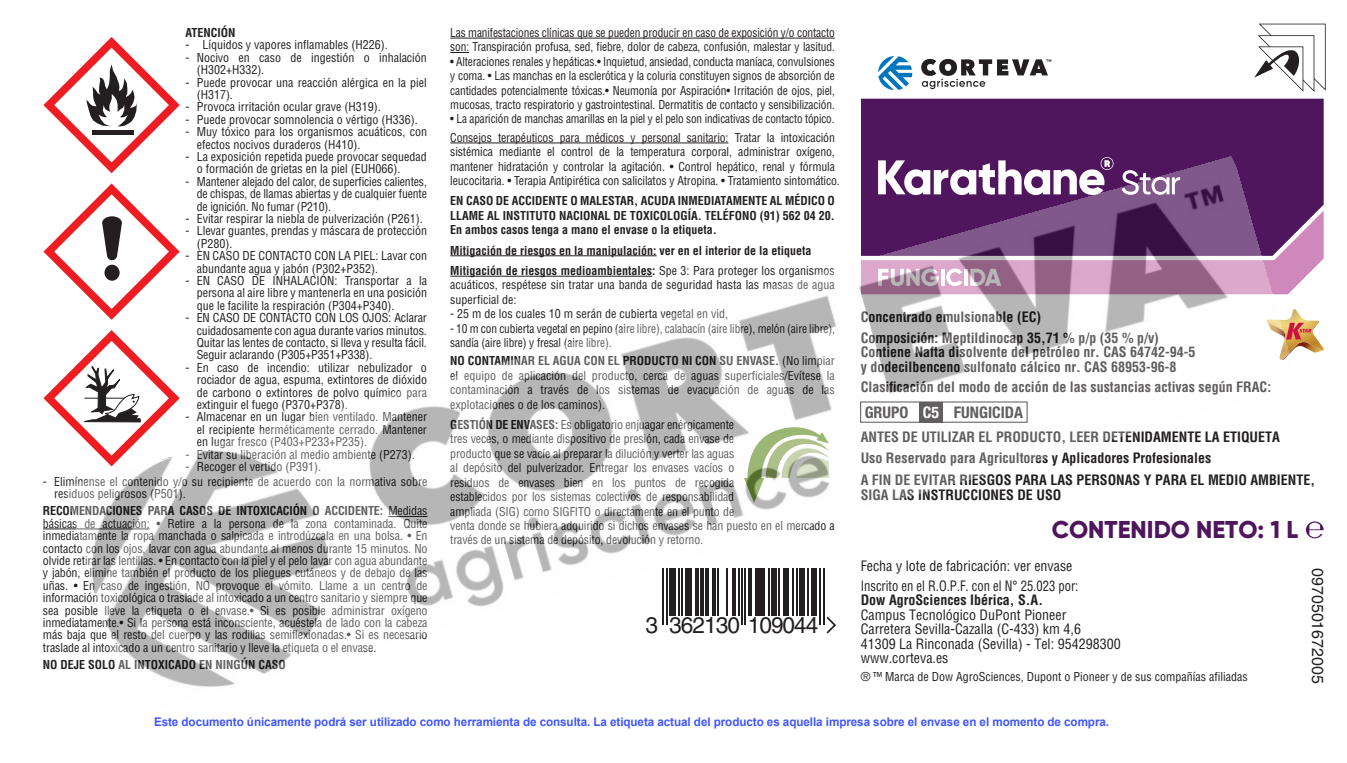
<style>
.page{position:relative;width:1347px;height:763px;background:#fff}
.page>*{position:absolute;margin:0;border:0;box-sizing:border-box;transform-origin:0 0}
.t1{font:800 24.2px "Gilroy";color:#4f165e}
.t2{font:22.6px "Helvetica";letter-spacing:-.04em;color:#231f20}
.t3{font:700 condensed 16px "Helvetica Neue LT Std";color:#231f20}
.t4{font:16px "Helvetica";color:#231f20}
.t5{font:700 condensed 14px/20.4px "Helvetica LT Std";color:#231f20}
.t6{font:condensed 14px/14.4px "Helvetica LT Std";color:#231f20}
.t7{font:condensed 12px/12.4px "Helvetica LT Std";letter-spacing:-.01em;color:#231f20}
.t8{font:condensed 12px/14.4px "Helvetica LT Std";letter-spacing:-.01em;color:#231f20;scale:.95 1}
.t9{font:700 condensed 12px/14.4px "Helvetica LT Std";color:#231f20;text-align:justify}
.t10{font:condensed 12px/18.4px "Helvetica LT Std";letter-spacing:-.01em;color:#231f20;scale:.93 1}
.t11{font:700 12px "Arial";letter-spacing:-.005em;color:#4055ff}
.s1{font-weight:700}
.s2{font-weight:400}
.s3{color:#fff}
</style>
<div class="page">
<hr style="left:0;top:725px;width:1px;height:38px;background:#000">
<hr style="left:1346px;top:725px;width:1px;height:38px;background:#000">
<img style="left:43px;top:23px;width:1283px;height:664px">
<p class="t9" style="left:185px;top:25px;width:52px">ATENCIÓN</p>
<p class="t7" style="left:185px;top:39px;width:204px">- Líquidos y vapores inflamables (H226).</p>
<p class="t7" style="left:197px;top:51px;width:232px;text-indent:-11px">- Nocivo en caso de ingestión o inhalación (H302+H332).</p>
<p class="t7" style="left:197px;top:76px;width:232px;text-indent:-11px">- Puede provocar una reacción alérgica en la piel (H317).</p>
<p class="t7" style="left:185px;top:101px;width:197px">- Provoca irritación ocular grave (H319).</p>
<p class="t7" style="left:185px;top:113px;width:234px">- Puede provocar somnolencia o vértigo (H336).</p>
<p class="t7" style="left:197px;top:125px;width:232px;text-indent:-11px">- Muy tóxico para los organismos acuáticos, con efectos nocivos duraderos (H410).</p>
<p class="t7" style="left:197px;top:150px;width:232px;text-indent:-11px">- La exposición repetida puede provocar sequedad o formación de grietas en la piel (EUH066).</p>
<p class="t7" style="left:197px;top:175px;width:232px;text-align:justify;text-indent:-11px">- Mantener alejado del calor, de superficies calientes, de chispas, de llamas abiertas y de cualquier fuente de ignición. No fumar (P210).</p>
<p class="t7" style="left:185px;top:212px;width:239px">- Evitar respirar la niebla de pulverización (P261).</p>
<p class="t7" style="left:197px;top:225px;width:232px;text-indent:-11px">- Llevar guantes, prendas y máscara de protección (P280).</p>
<p class="t7" style="left:197px;top:249px;width:232px;text-indent:-11px">- EN CASO DE CONTACTO CON LA PIEL: Lavar con abundante agua y jabón (P302+P352).</p>
<p class="t7" style="left:197px;top:274px;width:232px;text-align:justify;text-indent:-11px">- EN CASO DE INHALACIÓN: Transportar a la persona al aire libre y mantenerla en una posición que le facilite la respiración (P304+P340).</p>
<p class="t7" style="left:197px;top:311px;width:232px;text-align:justify;text-indent:-11px">- EN CASO DE CONTACTO CON LOS OJOS: Aclarar cuidadosamente con agua durante varios minutos.<br>Quitar las lentes de contacto, si lleva y resulta fácil.<br>Seguir aclarando (P305+P351+P338).</p>
<p class="t7" style="left:197px;top:361px;width:232px;text-align:justify;text-indent:-11px">- En caso de incendio: utilizar nebulizador o rociador de agua, espuma, extintores de dióxido de carbono o extintores de polvo químico para extinguir el fuego (P370+P378).</p>
<p class="t7" style="left:197px;top:411px;width:232px;text-align:justify;text-indent:-11px">- Almacenar en un lugar bien ventilado. Mantener el recipiente herméticamente cerrado. Mantener en lugar fresco (P403+P233+P235).</p>
<p class="t7" style="left:185px;top:448px;width:231px">- Evitar su liberación al medio ambiente (P273).</p>
<p class="t7" style="left:185px;top:460px;width:137px">- Recoger el vertido (P391).</p>
<p class="t7" style="left:54px;top:475px;width:375px;text-indent:-11px">- Elimínense el contenido y/o su recipiente de acuerdo con la normativa sobre residuos peligrosos (P501).</p>
<p class="t7" style="left:43px;top:504px;width:386px;text-align:justify"><span class="s1">RECOMENDACIONES PARA CASOS DE INTOXICACIÓN O ACCIDENTE:</span> Medidas básicas de actuación: • Retire a la persona de la zona contaminada. Quite inmediatamente la ropa manchada o salpicada e introdúzcala en una bolsa. • En contacto con los ojos, lavar con agua abundante al menos durante 15 minutos. No olvide retirar las lentillas. • En contacto con la piel y el pelo lavar con agua abundante y jabón, elimine también el producto de los pliegues cutáneos y de debajo de las uñas. • En caso de ingestión, NO provoque el vómito. Llame a un centro de información toxicológica o traslade al intoxicado a un centro sanitario y siempre que sea posible lleve la etiqueta o el envase.• Si es posible administrar oxígeno inmediatamente.• Si la persona está inconsciente, acuéstela de lado con la cabeza más baja que el resto del cuerpo y las rodillas semiflexionadas.• Si es necesario traslade al intoxicado a un centro sanitario y lleve la etiqueta o el envase.</p>
<p class="t9" style="left:43px;top:657px;width:245px">NO DEJE SOLO AL INTOXICADO EN NINGÚN CASO</p>
<p class="t8" style="left:450px;top:25px;width:406px">Las manifestaciones clínicas que se pueden producir en caso de exposición y/o contacto son: Transpiración profusa, sed, fiebre, dolor de cabeza, confusión, malestar y lasitud.</p>
<p class="t8" style="left:450px;top:54px;width:406px;text-align:justify">• Alteraciones renales y hepáticas.• Inquietud, ansiedad, conducta maníaca, convulsiones y coma. • Las manchas en la esclerótica y la coluria constituyen signos de absorción de cantidades potencialmente tóxicas.• Neumonía por Aspiración• Irritación de ojos, piel, mucosas, tracto respiratorio y gastrointestinal. Dermatitis de contacto y sensibilización.</p>
<p class="t10" style="left:450px;top:110px;width:415px">• La aparición de manchas amarillas en la piel y el pelo son indicativas de contacto tópico.<br>Consejos terapéuticos para médicos y personal sanitario: Tratar la intoxicación</p>
<p class="t7" style="left:450px;top:144px;width:391px;line-height:14.4px">sistémica mediante el control de la temperatura corporal, administrar oxígeno, mantener hidratación y controlar la agitación. • Control hepático, renal y fórmula leucocitaria. • Terapia Antipirética con salicilatos y Atropina. • Tratamiento sintomático.</p>
<p class="t9" style="left:450px;top:194px;width:386px">EN CASO DE ACCIDENTE O MALESTAR, ACUDA INMEDIATAMENTE AL MÉDICO O LLAME AL INSTITUTO NACIONAL DE TOXICOLOGÍA. TELÉFONO (91) 562 04 20.<br>En ambos casos tenga a mano el envase o la etiqueta.</p>
<p class="t9" style="left:450px;top:240px;width:386px;line-height:20.4px">Mitigación de riesgos en la manipulación: ver en el interior de la etiqueta<br>Mitigación de riesgos medioambientales: <span class="s2">Spe 3: Para proteger los organismos</span></p>
<p class="t7" style="left:450px;top:278px;width:386px;line-height:14.4px">acuáticos, respétese sin tratar una banda de seguridad hasta las masas de agua superficial de:</p>
<p class="t7" style="left:450px;top:307px;width:279px">- 25 m de los cuales 10 m serán de cubierta vegetal en vid,</p>
<p class="t8" style="left:450px;top:321px;width:406px">- 10 m con cubierta vegetal en pepino (aire libre), calabacín (aire libre), melón (aire libre), sandía (aire libre) y fresal (aire libre).</p>
<p class="t7" style="left:450px;top:354px;width:386px;line-height:14.4px;text-align:justify"><span class="s1">NO CONTAMINAR EL AGUA CON EL PRODUCTO NI CON SU ENVASE.</span> (No limpiar el equipo de aplicación del producto, cerca de aguas superficiales/Evítese la contaminación a través de los sistemas de evacuación de aguas de las explotaciones o de los caminos).</p>
<p class="t7" style="left:450px;top:417px;width:386px;line-height:14.4px"><span class="s1">GESTIÓN DE ENVASES:</span> Es obligatorio enjuagar enérgicamente<br>tres veces, o mediante dispositivo de presión, cada envase de<br>producto que se vacíe al preparar la dilución y verter las aguas<br>al depósito del pulverizador. Entregar los envases vacíos o<br>residuos de envases bien en los puntos de recogida<br>establecidos por los sistemas colectivos de responsabilidad<br>ampliada (SIG) como SIGFITO o directamente en el punto de<br>venta donde se hubiera adquirido si dichos envases se han puesto en el mercado a través de un sistema de depósito, devolución y retorno.</p>
<h2 class="t2" style="left:646px;top:612px;width:174px">3 362130 109044</h2>
<p class="t5" style="left:861px;top:307px;width:300px">Concentrado emulsionable (EC)<br>Composición: Meptildinocap 35,71 % p/p (35 % p/v)</p>
<p class="t5" style="left:861px;top:345px;width:336px;line-height:14.4px">Contiene Nafta disolvente del petróleo nr. CAS 64742-94-5 y dodecilbenceno sulfonato cálcico nr. CAS 68953-96-8</p>
<p class="t5" style="left:861px;top:376px;width:412px">Clasificación del modo de acción de las sustancias activas según FRAC:</p>
<h3 class="t3" style="left:865px;top:402px;width:160px">GRUPO <span class="s3">C5</span> FUNGICIDA</h3>
<p class="t5" style="left:861px;top:427px;width:421px">ANTES DE UTILIZAR EL PRODUCTO, LEER DETENIDAMENTE LA ETIQUETA<br>Uso Reservado para Agricultores y Aplicadores Profesionales</p>
<p class="t5" style="left:861px;top:473px;width:456px;line-height:14.4px">A FIN DE EVITAR RIESGOS PARA LAS PERSONAS Y PARA EL MEDIO AMBIENTE,<br>SIGA LAS INSTRUCCIONES DE USO</p>
<h1 class="t1" style="left:1052px;top:514px;width:248px">CONTENIDO NETO: 1 L</h1>
<p class="t6" style="left:861px;top:555px;width:219px;line-height:20.4px">Fecha y lote de fabricación: ver envase<br>Inscrito en el R.O.P.F. con el N° 25.023 por:</p>
<p class="t5" style="left:861px;top:590px;width:184px">Dow AgroSciences Ibérica, S.A.</p>
<p class="t6" style="left:861px;top:607px;width:262px">Campus Tecnológico DuPont Pioneer<br>Carretera Sevilla-Cazalla (C-433) km 4,6<br>41309 La Rinconada (Sevilla) - Tel: 954298300 www.corteva.es</p>
<p class="t7" style="left:861px;top:670px;width:389px">® ™ Marca de Dow AgroSciences, Dupont o Pioneer y de sus compañías afiliadas</p>
<h3 class="t4" style="left:1327px;top:568px;width:117px;rotate:90deg">0970501672005</h3>
<p class="t11" style="left:154px;top:713px;width:957px">Este documento únicamente podrá ser utilizado como herramienta de consulta. La etiqueta actual del producto es aquella impresa sobre el envase en el momento de compra.</p>
</div>
